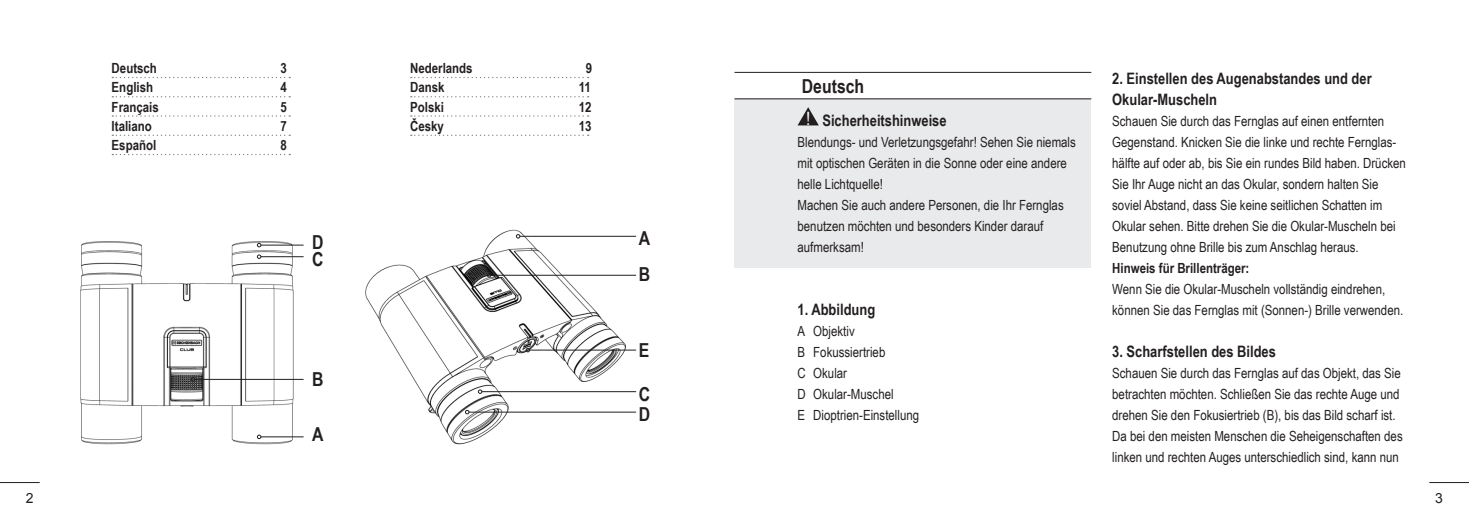
<style>
.page{position:relative;width:1469px;height:521px;background:#fff}
.page>*{position:absolute;margin:0;border:0;box-sizing:border-box;transform-origin:0 0}
.t1{font:700 19.25px/19.9px "Arial Narrow";color:#231f20}
.t2{font:700 15.75px/21px "Arial Narrow";color:#231f20}
.t3{font:14px/21px "Arial Narrow";color:#231f20}
.t4{font:700 14px "Arial Narrow";color:#231f20}
.t5{font:14px "Arial";color:#231f20}
.s1{font-weight:400;font-size:18.38px;color:#fff}
</style>
<div class="page">
<hr style="left:0;top:482px;width:40px;height:1px;background:#231f20">
<hr style="left:1429px;top:482px;width:39px;height:1px;background:#231f20">
<div style="left:734px;top:98px;width:357px;height:170px;background:#e9eaeb"></div>
<hr style="left:734px;top:98px;width:357px;height:1px;background:#231f20">
<hr style="left:734px;top:72px;width:357px;height:1px;background:#231f20">
<svg style="left:112px;top:77px;width:178px;height:1px"></svg>
<svg style="left:112px;top:96px;width:178px;height:1px"></svg>
<svg style="left:112px;top:115px;width:178px;height:2px"></svg>
<svg style="left:112px;top:135px;width:178px;height:1px"></svg>
<svg style="left:112px;top:154px;width:178px;height:1px"></svg>
<svg style="left:411px;top:77px;width:177px;height:1px"></svg>
<svg style="left:411px;top:96px;width:177px;height:1px"></svg>
<svg style="left:411px;top:115px;width:177px;height:2px"></svg>
<svg style="left:411px;top:135px;width:177px;height:1px"></svg>
<svg style="left:798px;top:107px;width:20px;height:18px"></svg>
<img style="left:80px;top:241px;width:224px;height:204px">
<img style="left:365px;top:229px;width:271px;height:216px">
<hr style="left:261px;top:245px;width:42px;height:1px;background:#231f20">
<svg style="left:257px;top:243px;width:4px;height:4px"></svg>
<hr style="left:261px;top:436px;width:42px;height:1px;background:#231f20">
<svg style="left:257px;top:435px;width:4px;height:4px"></svg>
<hr style="left:261px;top:256px;width:42px;height:1px;background:#231f20">
<svg style="left:257px;top:254px;width:4px;height:5px"></svg>
<hr style="left:195px;top:379px;width:108px;height:1px;background:#231f20">
<svg style="left:191px;top:377px;width:4px;height:4px"></svg>
<hr style="left:520px;top:236px;width:116px;height:1px;background:#231f20">
<svg style="left:516px;top:234px;width:4px;height:4px"></svg>
<hr style="left:529px;top:350px;width:107px;height:1px;background:#231f20">
<svg style="left:525px;top:348px;width:5px;height:4px"></svg>
<hr style="left:469px;top:412px;width:167px;height:1px;background:#231f20">
<svg style="left:465px;top:410px;width:4px;height:4px"></svg>
<hr style="left:482px;top:391px;width:154px;height:1px;background:#231f20">
<svg style="left:478px;top:389px;width:4px;height:5px"></svg>
<hr style="left:491px;top:275px;width:145px;height:1px;background:#231f20">
<svg style="left:487px;top:273px;width:4px;height:4px"></svg>
<p class="t4" style="left:112px;top:58px;width:47px">Deutsch</p>
<p class="t4" style="left:280px;top:58px;width:8px">3</p>
<p class="t4" style="left:112px;top:77px;width:43px">English</p>
<p class="t4" style="left:280px;top:77px;width:8px">4</p>
<p class="t4" style="left:112px;top:96px;width:49px">Français</p>
<p class="t4" style="left:280px;top:96px;width:8px">5</p>
<p class="t4" style="left:112px;top:115px;width:42px">Italiano</p>
<p class="t4" style="left:280px;top:115px;width:8px">7</p>
<p class="t4" style="left:112px;top:135px;width:46px">Español</p>
<p class="t4" style="left:280px;top:135px;width:8px">8</p>
<h1 class="t1" style="left:312px;top:231px;width:13px">D</h1>
<h1 class="t1" style="left:312px;top:248px;width:13px">C</h1>
<h1 class="t1" style="left:312px;top:369px;width:13px">B</h1>
<h1 class="t1" style="left:312px;top:423px;width:13px">A</h1>
<p class="t4" style="left:410px;top:58px;width:64px">Nederlands</p>
<p class="t4" style="left:586px;top:58px;width:8px">9</p>
<p class="t4" style="left:410px;top:77px;width:36px">Dansk</p>
<p class="t4" style="left:579px;top:77px;width:14px">11</p>
<p class="t4" style="left:410px;top:96px;width:35px">Polski</p>
<p class="t4" style="left:579px;top:96px;width:14px">12</p>
<p class="t4" style="left:410px;top:115px;width:35px">Česky</p>
<p class="t4" style="left:579px;top:115px;width:14px">13</p>
<h1 class="t1" style="left:638px;top:227px;width:13px">A</h1>
<h1 class="t1" style="left:638px;top:264px;width:13px">B</h1>
<h1 class="t1" style="left:638px;top:339px;width:12px">E</h1>
<h1 class="t1" style="left:638px;top:383px;width:13px">C<br>D</h1>
<h1 class="t1" style="left:802px;top:75px;width:64px">Deutsch</h1>
<p class="t2" style="left:806px;top:109px;width:142px"><span class="s1">!</span> Sicherheitshinweise</p>
<p class="t3" style="left:797px;top:131px;width:280px">Blendungs- und Verletzungsgefahr! Sehen Sie niemals mit optischen Geräten in die Sonne oder eine andere helle Lichtquelle!<br>Machen Sie auch andere Personen, die Ihr Fernglas benutzen möchten und besonders Kinder darauf aufmerksam!</p>
<p class="t2" style="left:797px;top:298px;width:79px">1. Abbildung</p>
<p class="t3" style="left:797px;top:320px;width:123px">A Objektiv<br>B Fokussiertrieb<br>C Okular<br>D Okular-Muschel<br>E Dioptrien-Einstellung</p>
<p class="t2" style="left:1112px;top:67px;width:261px">2. Einstellen des Augenabstandes und der<br>Okular-Muscheln</p>
<p class="t3" style="left:1112px;top:110px;width:295px">Schauen Sie durch das Fernglas auf einen entfernten Gegenstand. Knicken Sie die linke und rechte Fernglas&shy;hälfte auf oder ab, bis Sie ein rundes Bild haben. Drücken Sie Ihr Auge nicht an das Okular, sondern halten Sie soviel Abstand, dass Sie keine seitlichen Schatten im Okular sehen. Bitte drehen Sie die Okular-Muscheln bei Benutzung ohne Brille bis zum Anschlag heraus.</p>
<p class="t4" style="left:1112px;top:257px;width:139px">Hinweis für Brillenträger:</p>
<p class="t3" style="left:1112px;top:278px;width:292px">Wenn Sie die Okular-Muscheln vollständig eindrehen, können Sie das Fernglas mit (Sonnen-) Brille verwenden.</p>
<p class="t2" style="left:1112px;top:340px;width:165px">3. Scharfstellen des Bildes</p>
<p class="t3" style="left:1112px;top:362px;width:292px">Schauen Sie durch das Fernglas auf das Objekt, das Sie betrachten möchten. Schließen Sie das rechte Auge und drehen Sie den Fokusiertrieb (B), bis das Bild scharf ist.<br>Da bei den meisten Menschen die Seheigenschaften des linken und rechten Auges unterschiedlich sind, kann nun</p>
<p class="t5" style="left:26px;top:488px;width:9px">2</p>
<p class="t5" style="left:1435px;top:488px;width:9px">3</p>
</div>
